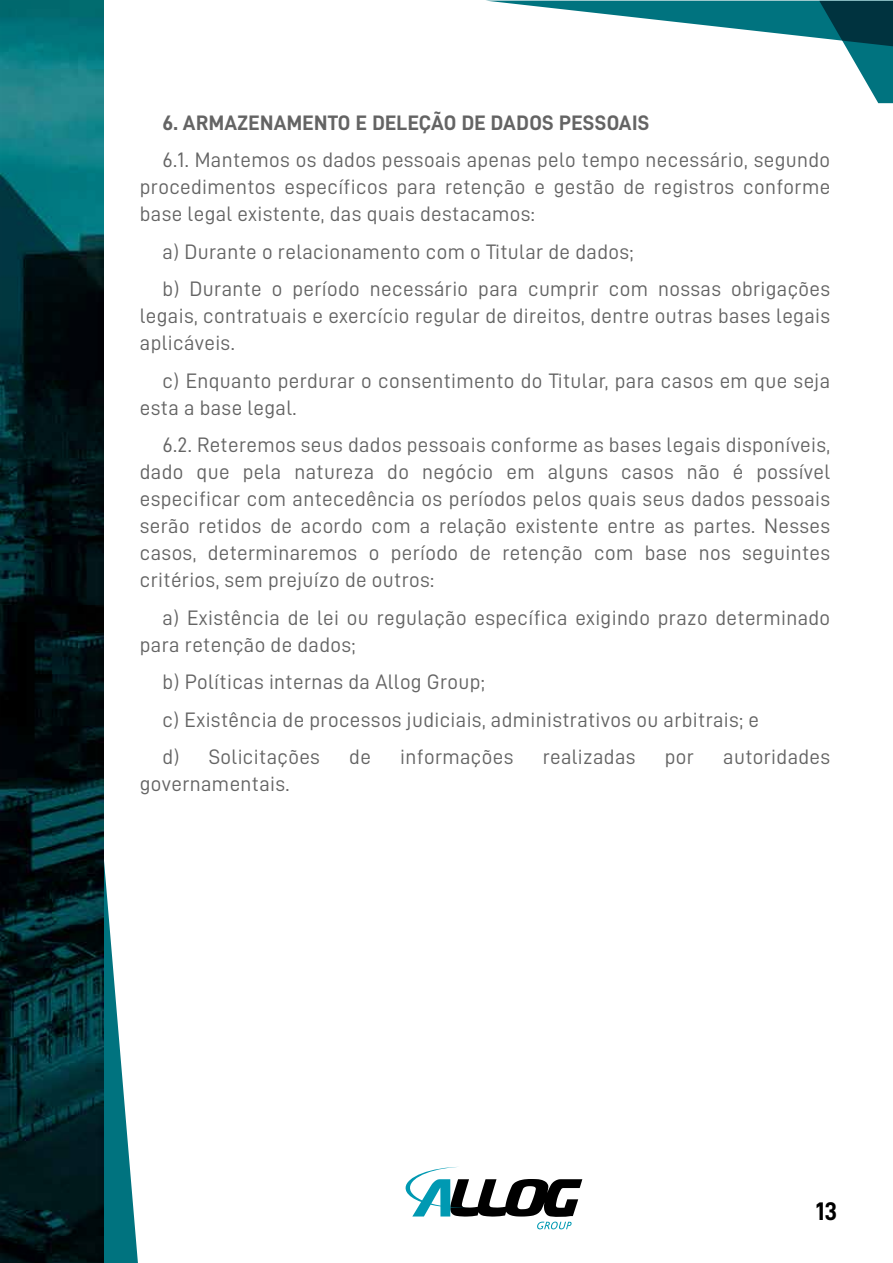
<style>
.page{position:relative;width:893px;height:1263px;background:#fff}
.page>*{position:absolute;margin:0;border:0;box-sizing:border-box;transform-origin:0 0}
.t1{font:25.5px "D DIN Bold";color:#000}
.t2{font:21px/27px "D DIN";letter-spacing:.015em;color:#646464}
.t3{font:21px "D DIN Bold";letter-spacing:.015em;color:#646464}
</style>
<div class="page">
<svg style="left:489px;top:1px;width:404px;height:102px"></svg>
<svg style="left:405px;top:1167px;width:177px;height:62px"></svg>
<svg style="left:104px;top:861px;width:34px;height:402px"></svg>
<img style="left:0;top:0;width:104px;height:1263px">
<p class="t3" style="left:162px;top:111px;width:488px">6. ARMAZENAMENTO E DELEÇÃO DE DADOS PESSOAIS</p>
<p class="t2" style="left:140px;top:146px;width:692px;text-align:justify;text-indent:22px">6.1. Mantemos os dados pessoais apenas pelo tempo necessário, segundo procedimentos específicos para retenção e gestão de registros conforme base legal existente, das quais destacamos:</p>
<p class="t2" style="left:162px;top:232px;width:669px;line-height:37.5px">a) Durante o relacionamento com o Titular de dados;<br>b) Durante o período necessário para cumprir com nossas obrigações</p>
<p class="t2" style="left:140px;top:302px;width:692px">legais, contratuais e exercício regular de direitos, dentre outras bases legais aplicáveis.</p>
<p class="t2" style="left:140px;top:366px;width:692px;text-indent:22px">c) Enquanto perdurar o consentimento do Titular, para casos em que seja esta a base legal.</p>
<p class="t2" style="left:140px;top:431px;width:692px;text-align:justify;text-indent:22px">6.2. Reteremos seus dados pessoais conforme as bases legais disponíveis, dado que pela natureza do negócio em alguns casos não é possível especificar com antecedência os períodos pelos quais seus dados pessoais serão retidos de acordo com a relação existente entre as partes. Nesses casos, determinaremos o período de retenção com base nos seguintes critérios, sem prejuízo de outros:</p>
<p class="t2" style="left:140px;top:604px;width:692px;text-indent:22px">a) Existência de lei ou regulação específica exigindo prazo determinado para retenção de dados;</p>
<p class="t2" style="left:162px;top:663px;width:598px;line-height:37.5px">b) Políticas internas da Allog Group;<br>c) Existência de processos judiciais, administrativos ou arbitrais; e d) Solicitações</p>
<p class="t2" style="left:349px;top:743px;width:23px">de</p>
<p class="t2" style="left:400px;top:743px;width:115px">informações</p>
<p class="t2" style="left:543px;top:743px;width:94px">realizadas</p>
<p class="t2" style="left:665px;top:743px;width:31px">por</p>
<p class="t2" style="left:723px;top:743px;width:108px">autoridades</p>
<p class="t2" style="left:140px;top:770px;width:151px">governamentais.</p>
<p class="t1" style="left:816px;top:1197px;width:23px">13</p>
</div>
